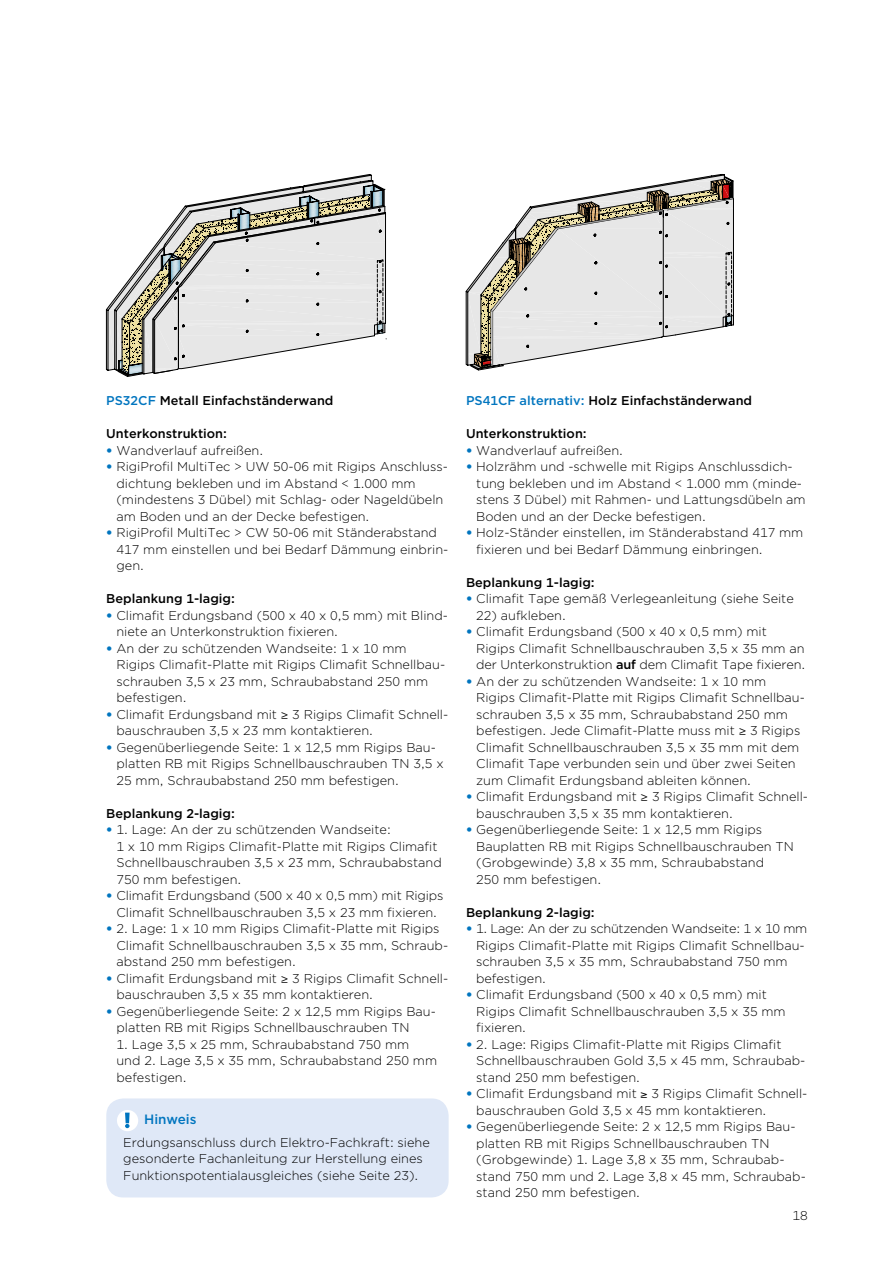
<style>
.page{position:relative;width:893px;height:1263px;background:#fff}
.page>*{position:absolute;margin:0;border:0;box-sizing:border-box;transform-origin:0 0}
.t1{font:500 13.5px "Gotham";color:#0075bf}
.t2{font:300 12.75px/16.5px "Gotham";color:#000}
.t3{font:500 12.75px "Gotham";color:#000}
.s1{color:#0075bf}
.s2{font-weight:900;color:#0075bf}
.s3{font-family:"Myriad Pro";font-weight:400}
.s4{font-weight:500}
</style>
<div class="page">
<svg style="left:466px;top:174px;width:268px;height:196px"></svg>
<svg style="left:106px;top:174px;width:280px;height:203px"></svg>
<div style="left:106px;top:1098px;width:343px;height:99px;background:#dfe8f7;border-radius:17px"></div>
<div style="left:117px;top:1110px;width:21px;height:21px;background:#fff;border-radius:50%"></div>
<svg style="left:125px;top:1112px;width:5px;height:16px"></svg>
<p class="t3" style="left:106px;top:392px;width:229px"><span class="s1">PS32CF</span> Metall Einfachständerwand</p>
<p class="t3" style="left:106px;top:425px;width:122px">Unterkonstruktion:</p>
<p class="t2" style="left:106px;top:442px;width:158px"><span class="s2">•</span> Wandverlauf aufreißen.</p>
<p class="t2" style="left:117px;top:458px;width:333px;text-indent:-10px"><span class="s2">•</span> RigiProfil MultiTec &gt; UW 50-06 mit Rigips Anschluss&shy;dichtung bekleben und im Abstand &lt; 1.000 mm (mindestens 3 Dübel) mit Schlag- oder Nageldübeln am Boden und an der Decke befestigen.</p>
<p class="t2" style="left:117px;top:524px;width:333px;text-indent:-10px"><span class="s2">•</span> RigiProfil MultiTec &gt; CW 50-06 mit Ständerabstand<br>417 mm einstellen und bei Bedarf Dämmung einbrin&shy;gen.</p>
<p class="t3" style="left:106px;top:590px;width:130px">Beplankung 1-lagig:</p>
<p class="t2" style="left:117px;top:607px;width:333px;text-indent:-10px"><span class="s2">•</span> Climafit Erdungsband (500 x 40 x 0,5 mm) mit Blind&shy;niete an Unterkonstruktion fixieren.</p>
<p class="t2" style="left:117px;top:640px;width:330px;text-indent:-10px"><span class="s2">•</span> An der zu schützenden Wandseite: 1 x 10 mm Rigips Climafit-Platte mit Rigips Climafit Schnellbau&shy;schrauben 3,5 x 23 mm, Schraubabstand 250 mm befestigen.</p>
<p class="t2" style="left:117px;top:706px;width:333px;text-indent:-10px"><span class="s2">•</span> Climafit Erdungsband mit <span class="s3">≥</span> 3 Rigips Climafit Schnell&shy;bauschrauben 3,5 x 23 mm kontaktieren.</p>
<p class="t2" style="left:117px;top:739px;width:329px;text-indent:-10px"><span class="s2">•</span> Gegenüberliegende Seite: 1 x 12,5 mm Rigips Bau&shy;platten RB mit Rigips Schnellbauschrauben TN 3,5 x<br>25 mm, Schraubabstand 250 mm befestigen.</p>
<p class="t3" style="left:106px;top:805px;width:130px">Beplankung 2-lagig:</p>
<p class="t2" style="left:117px;top:821px;width:327px;text-indent:-10px"><span class="s2">•</span> 1. Lage: An der zu schützenden Wandseite:<br>1 x 10 mm Rigips Climafit-Platte mit Rigips Climafit Schnellbauschrauben 3,5 x 23 mm, Schraubabstand 750 mm befestigen.</p>
<p class="t2" style="left:106px;top:887px;width:339px;text-align:center"><span class="s2">•</span> Climafit Erdungsband (500 x 40 x 0,5 mm) mit Rigips<br>Climafit Schnellbauschrauben 3,5 x 23 mm fixieren.</p>
<p class="t2" style="left:117px;top:920px;width:333px;text-indent:-10px"><span class="s2">•</span> 2. Lage: 1 x 10 mm Rigips Climafit-Platte mit Rigips<br>Climafit Schnellbauschrauben 3,5 x 35 mm, Schraub&shy;abstand 250 mm befestigen.</p>
<p class="t2" style="left:117px;top:970px;width:333px;text-indent:-10px"><span class="s2">•</span> Climafit Erdungsband mit <span class="s3">≥</span> 3 Rigips Climafit Schnell&shy;bauschrauben 3,5 x 35 mm kontaktieren.</p>
<p class="t2" style="left:117px;top:1003px;width:321px;text-indent:-10px"><span class="s2">•</span> Gegenüberliegende Seite: 2 x 12,5 mm Rigips Bau&shy;platten RB mit Rigips Schnellbauschrauben TN</p>
<p class="t2" style="left:117px;top:1036px;width:322px">1. Lage 3,5 x 25 mm, Schraubabstand 750 mm<br>und 2. Lage 3,5 x 35 mm, Schraubabstand 250 mm befestigen.</p>
<p class="t1" style="left:144px;top:1110px;width:54px">Hinweis</p>
<p class="t2" style="left:123px;top:1134px;width:308px">Erdungsanschluss durch Elektro-Fachkraft: siehe gesonderte Fachanleitung zur Herstellung eines<br>Funktionspotentialausgleiches (siehe Seite 23).</p>
<p class="t3" style="left:466px;top:392px;width:288px"><span class="s1">PS41CF alternativ:</span> Holz Einfachständerwand</p>
<p class="t3" style="left:466px;top:425px;width:122px">Unterkonstruktion:</p>
<p class="t2" style="left:466px;top:442px;width:158px"><span class="s2">•</span> Wandverlauf aufreißen.</p>
<p class="t2" style="left:476px;top:458px;width:331px;text-indent:-10px"><span class="s2">•</span> Holzrähm und -schwelle mit Rigips Anschlussdich&shy;tung bekleben und im Abstand &lt; 1.000 mm (minde&shy;stens 3 Dübel) mit Rahmen- und Lattungsdübeln am Boden und an der Decke befestigen.</p>
<p class="t2" style="left:476px;top:524px;width:329px;text-indent:-10px"><span class="s2">•</span> Holz-Ständer einstellen, im Ständerabstand 417 mm fixieren und bei Bedarf Dämmung einbringen.</p>
<p class="t3" style="left:466px;top:574px;width:130px">Beplankung 1-lagig:</p>
<p class="t2" style="left:466px;top:590px;width:329px"><span class="s2">•</span> Climafit Tape gemäß Verlegeanleitung (siehe Seite</p>
<p class="t2" style="left:476px;top:607px;width:91px">22) aufkleben.</p>
<p class="t2" style="left:476px;top:623px;width:331px;text-indent:-10px"><span class="s2">•</span> Climafit Erdungsband (500 x 40 x 0,5 mm) mit<br>Rigips Climafit Schnellbauschrauben 3,5 x 35 mm an der Unterkonstruktion <span class="s4">auf</span> dem Climafit Tape fixieren.</p>
<p class="t2" style="left:476px;top:673px;width:330px;text-indent:-10px"><span class="s2">•</span> An der zu schützenden Wandseite: 1 x 10 mm Rigips Climafit-Platte mit Rigips Climafit Schnellbau&shy;schrauben 3,5 x 35 mm, Schraubabstand 250 mm befestigen. Jede Climafit-Platte muss mit <span class="s3">≥</span> 3 Rigips Climafit Schnellbauschrauben 3,5 x 35 mm mit dem Climafit Tape verbunden sein und über zwei Seiten zum Climafit Erdungsband ableiten können.</p>
<p class="t2" style="left:476px;top:788px;width:333px;text-indent:-10px"><span class="s2">•</span> Climafit Erdungsband mit <span class="s3">≥</span> 3 Rigips Climafit Schnell&shy;bauschrauben 3,5 x 35 mm kontaktieren.</p>
<p class="t2" style="left:476px;top:821px;width:319px;text-indent:-10px"><span class="s2">•</span> Gegenüberliegende Seite: 1 x 12,5 mm Rigips Bauplatten RB mit Rigips Schnellbauschrauben TN (Grobgewinde) 3,8 x 35 mm, Schraubabstand<br>250 mm befestigen.</p>
<p class="t3" style="left:466px;top:904px;width:130px">Beplankung 2-lagig:</p>
<p class="t2" style="left:476px;top:920px;width:333px;text-indent:-10px"><span class="s2">•</span> 1. Lage: An der zu schützenden Wandseite: 1 x 10 mm Rigips Climafit-Platte mit Rigips Climafit Schnellbau&shy;schrauben 3,5 x 35 mm, Schraubabstand 750 mm befestigen.</p>
<p class="t2" style="left:476px;top:986px;width:311px;text-indent:-10px"><span class="s2">•</span> Climafit Erdungsband (500 x 40 x 0,5 mm) mit<br>Rigips Climafit Schnellbauschrauben 3,5 x 35 mm fixieren.</p>
<p class="t2" style="left:476px;top:1036px;width:331px;text-indent:-10px"><span class="s2">•</span> 2. Lage: Rigips Climafit-Platte mit Rigips Climafit<br>Schnellbauschrauben Gold 3,5 x 45 mm, Schraubab&shy;stand 250 mm befestigen.</p>
<p class="t2" style="left:476px;top:1085px;width:333px;text-indent:-10px"><span class="s2">•</span> Climafit Erdungsband mit ≥ 3 Rigips Climafit Schnell&shy;bauschrauben Gold 3,5 x 45 mm kontaktieren.</p>
<p class="t2" style="left:476px;top:1118px;width:331px;text-indent:-10px"><span class="s2">•</span> Gegenüberliegende Seite: 2 x 12,5 mm Rigips Bau&shy;platten RB mit Rigips Schnellbauschrauben TN (Grobgewinde) 1. Lage 3,8 x 35 mm, Schraubab&shy;stand 750 mm und 2. Lage 3,8 x 45 mm, Schraubab&shy;stand 250 mm befestigen.</p>
<p class="t2" style="left:793px;top:1207px;width:17px">18</p>
</div>
